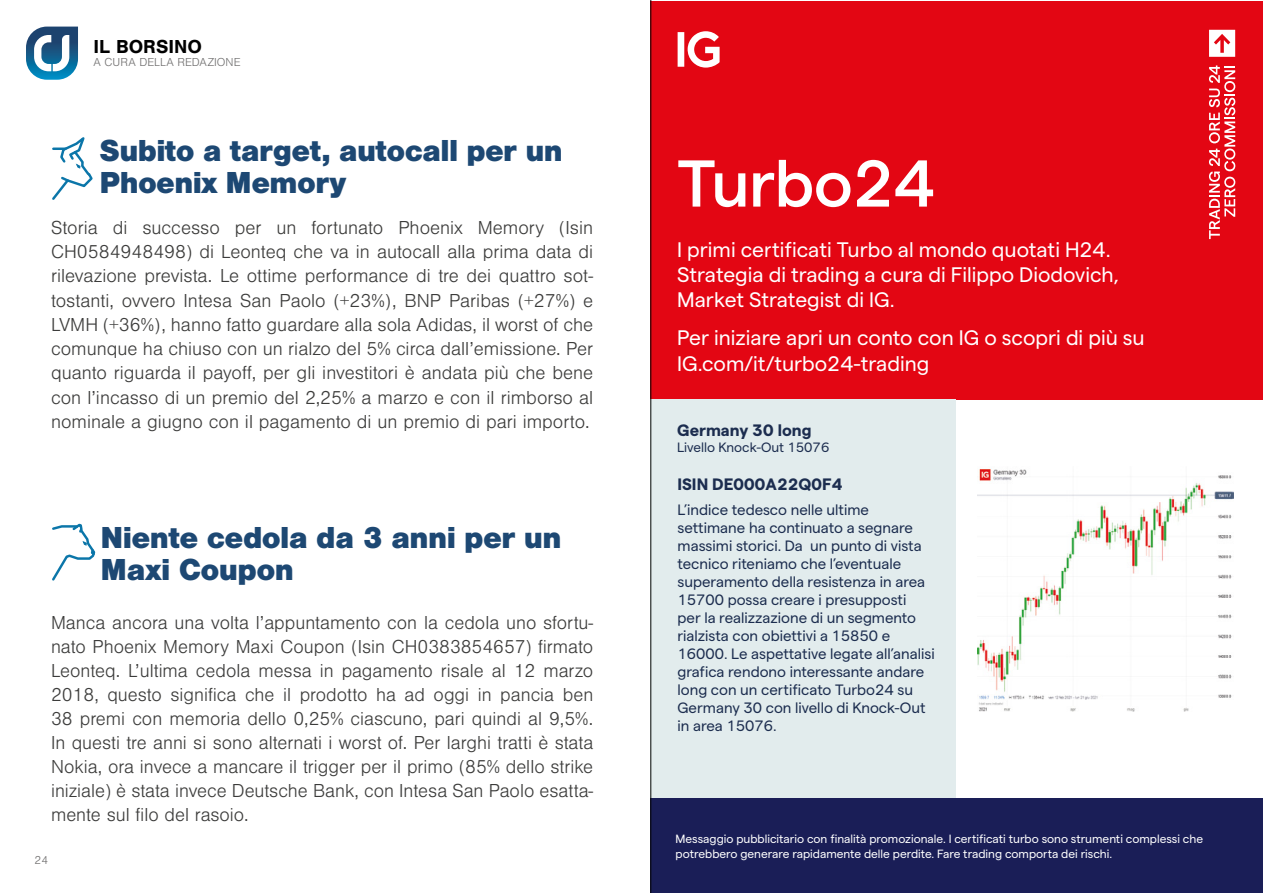
<style>
.page{position:relative;width:1263px;height:893px;background:#fff}
.page>*{position:absolute;margin:0;border:0;box-sizing:border-box;transform-origin:0 0}
.t1{font:500 66px "Matter IGTF";letter-spacing:-.01em;color:#fff}
.t2{font:900 31.5px/31.5px "Nimbus San";letter-spacing:-.02em;color:#1d4873}
.t3{font:21px/25.2px "Matter IGTF";color:#fff}
.t4{font:300 19.5px/24.3px "Nimbus San";color:#3c3c3b;text-align:justify}
.t5{font:700 19.5px "Nimbus San";color:#000}
.t6{font:700 16.5px "Matter IGTF";color:#1c2d4f}
.t7{font:15px/18px "Matter IGTF";color:#1c2d4f}
.t8{font:13.5px "Matter IGTF";color:#1c2d4f}
.t9{font:300 12px "Nimbus San";color:#706f6f}
.t10{font:11.85px/14.2px "Matter IGTF";color:#fff}
</style>
<div class="page">
<svg style="left:26px;top:27px;width:52px;height:53px"></svg>
<svg style="left:52px;top:137px;width:41px;height:63px"></svg>
<svg style="left:52px;top:523px;width:44px;height:58px"></svg>
<div style="left:651px;top:1px;width:612px;height:399px;background:#e30613"></div>
<div style="left:651px;top:400px;width:305px;height:399px;background:#e2eced"></div>
<svg style="left:1209px;top:30px;width:26px;height:27px"></svg>
<svg style="left:1209px;top:65px;width:26px;height:174px"></svg>
<div style="left:651px;top:799px;width:612px;height:94px;background:#1a1e57"></div>
<svg style="left:678px;top:31px;width:42px;height:37px"></svg>
<img style="left:977px;top:469px;width:256px;height:243px">
<hr style="left:650px;top:0;width:1px;height:893px;background:#060605">
<p class="t5" style="left:94px;top:35px;width:110px">IL BORSINO</p>
<p class="t9" style="left:94px;top:56px;width:149px">A CURA DELLA REDAZIONE</p>
<h2 class="t2" style="left:100px;top:135px;width:465px">Subito a target, autocall per un<br>Phoenix Memory</h2>
<p class="t4" style="left:51px;top:216px;width:544px">Storia di successo per un fortunato Phoenix Memory (Isin CH0584948498) di Leonteq che va in autocall alla prima data di rilevazione prevista. Le ottime performance di tre dei quattro sot&shy;tostanti, ovvero Intesa San Paolo (+23%), BNP Paribas (+27%) e LVMH (+36%), hanno fatto guardare alla sola Adidas, il worst of che comunque ha chiuso con un rialzo del 5% circa dall’emissione. Per quanto riguarda il payoff, per gli investitori è andata più che bene con l’incasso di un premio del 2,25% a marzo e con il rimborso al nominale a giugno con il pagamento di un premio di pari importo.</p>
<h2 class="t2" style="left:101px;top:522px;width:462px">Niente cedola da 3 anni per un<br>Maxi Coupon</h2>
<p class="t4" style="left:51px;top:611px;width:544px">Manca ancora una volta l’appuntamento con la cedola uno sfortu&shy;nato Phoenix Memory Maxi Coupon (Isin CH0383854657) firmato Leonteq. L’ultima cedola messa in pagamento risale al 12 marzo 2018, questo significa che il prodotto ha ad oggi in pancia ben 38 premi con memoria dello 0,25% ciascuno, pari quindi al 9,5%.<br>In questi tre anni si sono alternati i worst of. Per larghi tratti è stata Nokia, ora invece a mancare il trigger per il primo (85% dello strike iniziale) è stata invece Deutsche Bank, con Intesa San Paolo esatta&shy;mente sul filo del rasoio.</p>
<p class="t9" style="left:34px;top:854px;width:15px">24</p>
<h1 class="t1" style="left:677px;top:135px;width:259px">Turbo24</h1>
<p class="t3" style="left:677px;top:235px;width:443px">I primi certificati Turbo al mondo quotati H24.<br>Strategia di trading a cura di Filippo Diodovich,<br>Market Strategist di IG.</p>
<p class="t3" style="left:677px;top:324px;width:469px">Per iniziare apri un conto con IG o scopri di più su<br>IG.com/it/turbo24-trading</p>
<p class="t6" style="left:677px;top:418px;width:136px">Germany 30 long</p>
<p class="t8" style="left:677px;top:438px;width:154px">Livello Knock-Out 15076</p>
<p class="t6" style="left:677px;top:472px;width:166px">ISIN DE000A22Q0F4</p>
<p class="t7" style="left:677px;top:500px;width:259px">L’indice tedesco nelle ultime settimane ha continuato a segnare massimi storici. Da un punto di vista tecnico riteniamo che l’eventuale superamento della resistenza in area 15700 possa creare i presupposti<br>per la realizzazione di un segmento rialzista con obiettivi a 15850 e 16000. Le aspettative legate all’analisi grafica rendono interessante andare long con un certificato Turbo24 su Germany 30 con livello di Knock-Out in area 15076.</p>
<p class="t10" style="left:676px;top:831px;width:529px">Messaggio pubblicitario con finalità promozionale. I certificati turbo sono strumenti complessi che potrebbero generare rapidamente delle perdite. Fare trading comporta dei rischi.</p>
</div>
